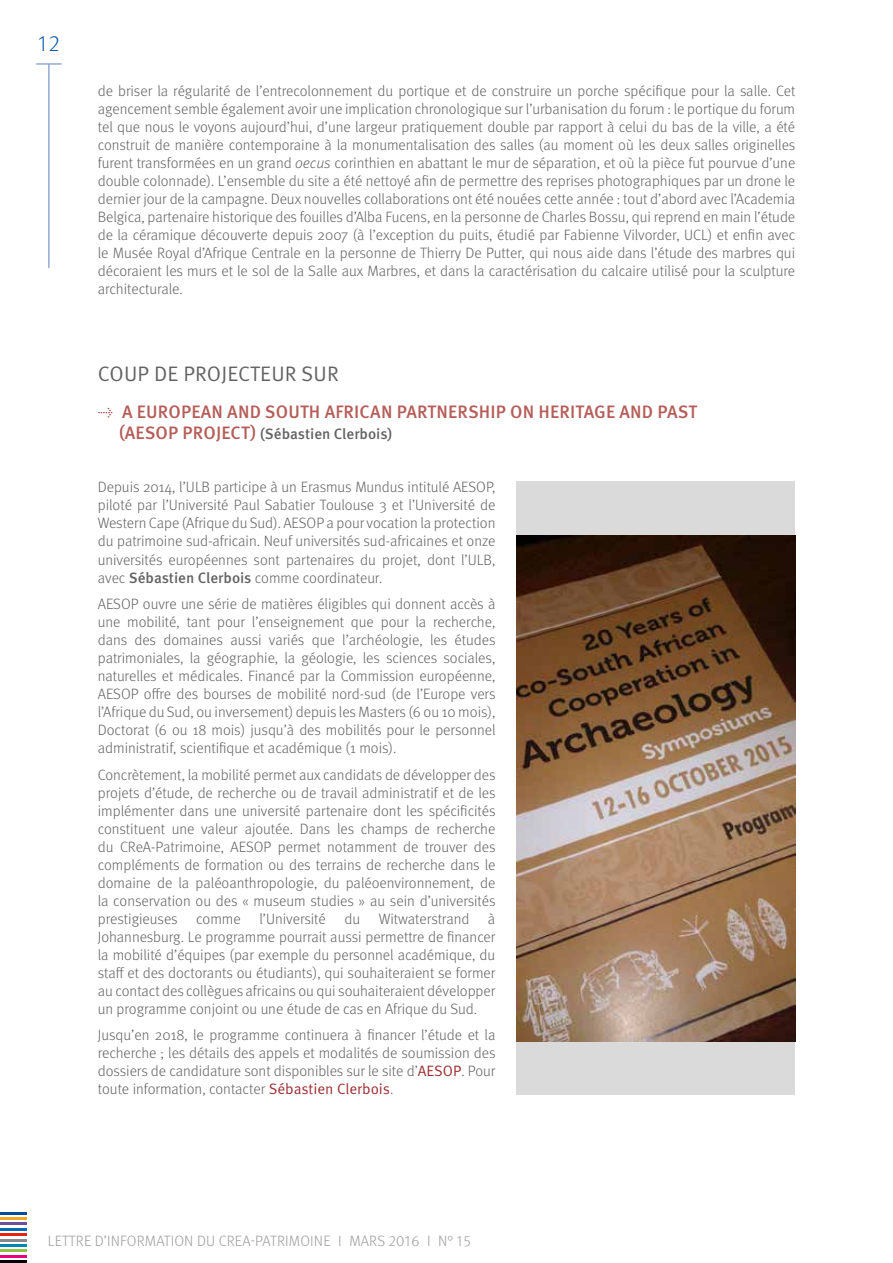
<style>
.page{position:relative;width:893px;height:1263px;background:#fff}
.page>*{position:absolute;margin:0;border:0;box-sizing:border-box;transform-origin:0 0}
.t1{font:300 22.5px "Meta OT";color:#115da9}
.t2{font:21px "Meta OT Norm";letter-spacing:.01em;color:#646363}
.t3{font:500 18px "Meta OT";letter-spacing:.01em;color:#b55e59}
.t4{font:300 15px/18px "Meta OT";color:#646363;text-align:justify}
.t5{font:300 15px "Meta OT";letter-spacing:.01em;color:#9d9d9c}
.t6{font:500 15px "Meta OT";color:#646363}
.s1{font-style:italic}
.s2{font-weight:300;font-size:19.5px;color:#9e2e32}
.s3{font-size:18px;color:#b55e59}
.s4{font-weight:500}
.s5{font-family:"Meta OT Norm";font-weight:400;color:#9e2e32}
</style>
<div class="page">
<hr style="left:0;top:1255px;width:27px;height:2px;background:#e6007d">
<hr style="left:0;top:1260px;width:27px;height:3px;background:#000">
<hr style="left:0;top:1249px;width:27px;height:3px;background:#8fc148">
<hr style="left:0;top:1233px;width:27px;height:3px;background:#e42313">
<hr style="left:0;top:1228px;width:27px;height:2px;background:#006ab4">
<hr style="left:0;top:1244px;width:27px;height:3px;background:#0087b1">
<hr style="left:0;top:1212px;width:27px;height:2px;background:#004e9b">
<hr style="left:0;top:1222px;width:27px;height:3px;background:#6f4f9b">
<hr style="left:0;top:1239px;width:27px;height:2px;background:#86888c">
<hr style="left:0;top:1217px;width:27px;height:3px;background:#f7a823">
<svg style="left:36px;top:64px;width:26px;height:1px"></svg>
<hr style="left:49px;top:64px;width:1px;height:204px;background:#5d7fc0">
<div style="left:517px;top:482px;width:278px;height:613px;background:#dadada"></div>
<img style="left:517px;top:535px;width:278px;height:507px">
<h1 class="t1" style="left:38px;top:30px;width:24px">12</h1>
<p class="t4" style="left:98px;top:82px;width:699px">de briser la régularité de l’entrecolonnement du portique et de construire un porche spécifique pour la salle. Cet agencement semble également avoir une implication chronologique sur l’urbanisation du forum : le portique du forum tel que nous le voyons aujourd’hui, d’une largeur pratiquement double par rapport à celui du bas de la ville, a été construit de manière contemporaine à la monumentalisation des salles (au moment où les deux salles originelles furent transformées en un grand <span class="s1">oecus</span> corinthien en abattant le mur de séparation, et où la pièce fut pourvue d’une double colonnade). L’ensemble du site a été nettoyé afin de permettre des reprises photographiques par un drone le dernier jour de la campagne. Deux nouvelles collaborations ont été nouées cette année : tout d’abord avec l’Academia Belgica, partenaire historique des fouilles d’Alba Fucens, en la personne de Charles Bossu, qui reprend en main l’étude de la céramique découverte depuis 2007 (à l’exception du puits, étudié par Fabienne Vilvorder, UCL) et enfin avec le Musée Royal d’Afrique Centrale en la personne de Thierry De Putter, qui nous aide dans l’étude des marbres qui décoraient les murs et le sol de la Salle aux Marbres, et dans la caractérisation du calcaire utilisé pour la sculpture architecturale.</p>
<h2 class="t2" style="left:98px;top:361px;width:242px">COUP DE PROJECTEUR SUR</h2>
<p class="t3" style="left:98px;top:400px;width:601px"><span class="s2">→</span> A EUROPEAN AND SOUTH AFRICAN PARTNERSHIP ON HERITAGE AND PAST</p>
<p class="t6" style="left:119px;top:425px;width:275px"><span class="s3">(AESOP PROJECT)</span> (Sébastien Clerbois)</p>
<p class="t4" style="left:98px;top:479px;width:399px">Depuis 2014, l’ULB participe à un Erasmus Mundus intitulé AESOP, piloté par l’Université Paul Sabatier Toulouse 3 et l’Université de Western Cape (Afrique du Sud). AESOP a pour vocation la protection du patrimoine sud-africain. Neuf universités sud-africaines et onze universités européennes sont partenaires du projet, dont l’ULB, avec <span class="s4">Sébastien Clerbois</span> comme coordinateur.</p>
<p class="t4" style="left:98px;top:595px;width:399px">AESOP ouvre une série de matières éligibles qui donnent accès à une mobilité, tant pour l’enseignement que pour la recherche, dans des domaines aussi variés que l’archéologie, les études patrimoniales, la géographie, la géologie, les sciences sociales, naturelles et médicales. Financé par la Commission européenne, AESOP offre des bourses de mobilité nord-sud (de l’Europe vers l’Afrique du Sud, ou inversement) depuis les Masters (6 ou 10 mois), Doctorat (6 ou 18 mois) jusqu’à des mobilités pour le personnel administratif, scientifique et académique (1 mois).</p>
<p class="t4" style="left:98px;top:766px;width:399px">Concrètement, la mobilité permet aux candidats de développer des projets d’étude, de recherche ou de travail administratif et de les implémenter dans une université partenaire dont les spécificités constituent une valeur ajoutée. Dans les champs de recherche du CReA-Patrimoine, AESOP permet notamment de trouver des compléments de formation ou des terrains de recherche dans le domaine de la paléoanthropologie, du paléoenvironnement, de la conservation ou des « museum studies » au sein d’universités prestigieuses comme l’Université du Witwaterstrand à Johannesburg. Le programme pourrait aussi permettre de financer la mobilité d’équipes (par exemple du personnel académique, du staff et des doctorants ou étudiants), qui souhaiteraient se former au contact des collègues africains ou qui souhaiteraient développer un programme conjoint ou une étude de cas en Afrique du Sud.</p>
<p class="t4" style="left:98px;top:1026px;width:399px">Jusqu’en 2018, le programme continuera à financer l’étude et la recherche ; les détails des appels et modalités de soumission des dossiers de candidature sont disponibles sur le site d’<span class="s5">AESOP</span>. Pour toute information, contacter <span class="s5">Sébastien Clerbois</span>.</p>
<p class="t5" style="left:48px;top:1232px;width:425px">LETTRE D’INFORMATION DU CREA-PATRIMOINE I MARS 2016 I N° 15</p>
</div>
